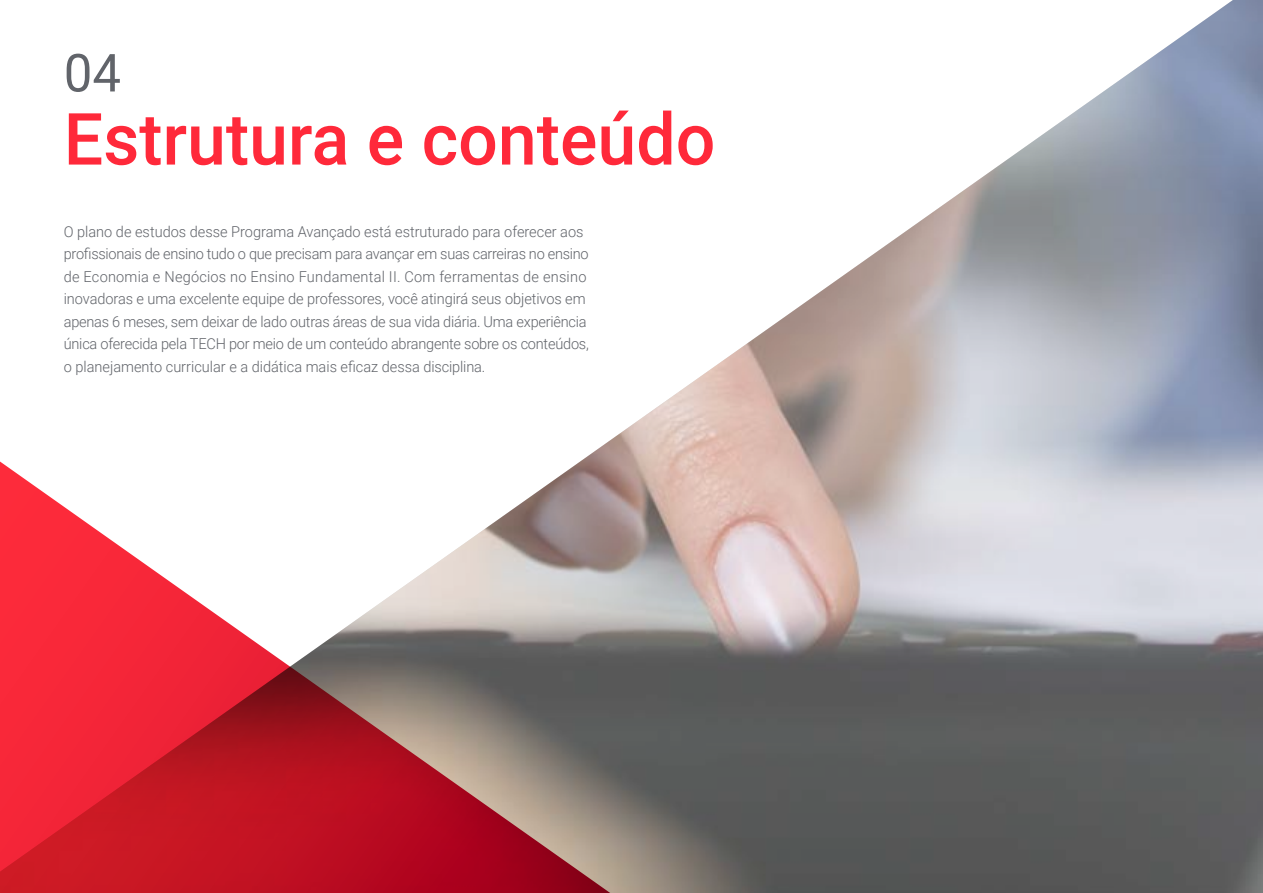
<style>
.page{position:relative;width:1263px;height:893px;background:#fff}
.page>*{position:absolute;margin:0;border:0;box-sizing:border-box;transform-origin:0 0}
.t1{font:500 72px "Roboto";color:#ff293a}
.t2{font:52.5px "Roboto";color:#61646a}
.t3{font:300 15px/22.5px "Roboto";letter-spacing:-.01em;color:#61646a}
</style>
<div class="page">
<img style="left:602px;top:0;width:661px;height:893px">
<svg style="left:0;top:446px;width:640px;height:447px"></svg>
<h2 class="t2" style="left:64px;top:36px;width:59px">04</h2>
<h1 class="t1" style="left:64px;top:89px;width:653px">Estrutura e conteúdo</h1>
<p class="t3" style="left:64px;top:219px;width:527px">O plano de estudos desse Programa Avançado está estruturado para oferecer aos profissionais de ensino tudo o que precisam para avançar em suas carreiras no ensino de Economia e Negócios no Ensino Fundamental II. Com ferramentas de ensino inovadoras e uma excelente equipe de professores, você atingirá seus objetivos em apenas 6 meses, sem deixar de lado outras áreas de sua vida diária. Uma experiência única oferecida pela TECH por meio de um conteúdo abrangente sobre os conteúdos, o planejamento curricular e a didática mais eficaz dessa disciplina.</p>
</div>
